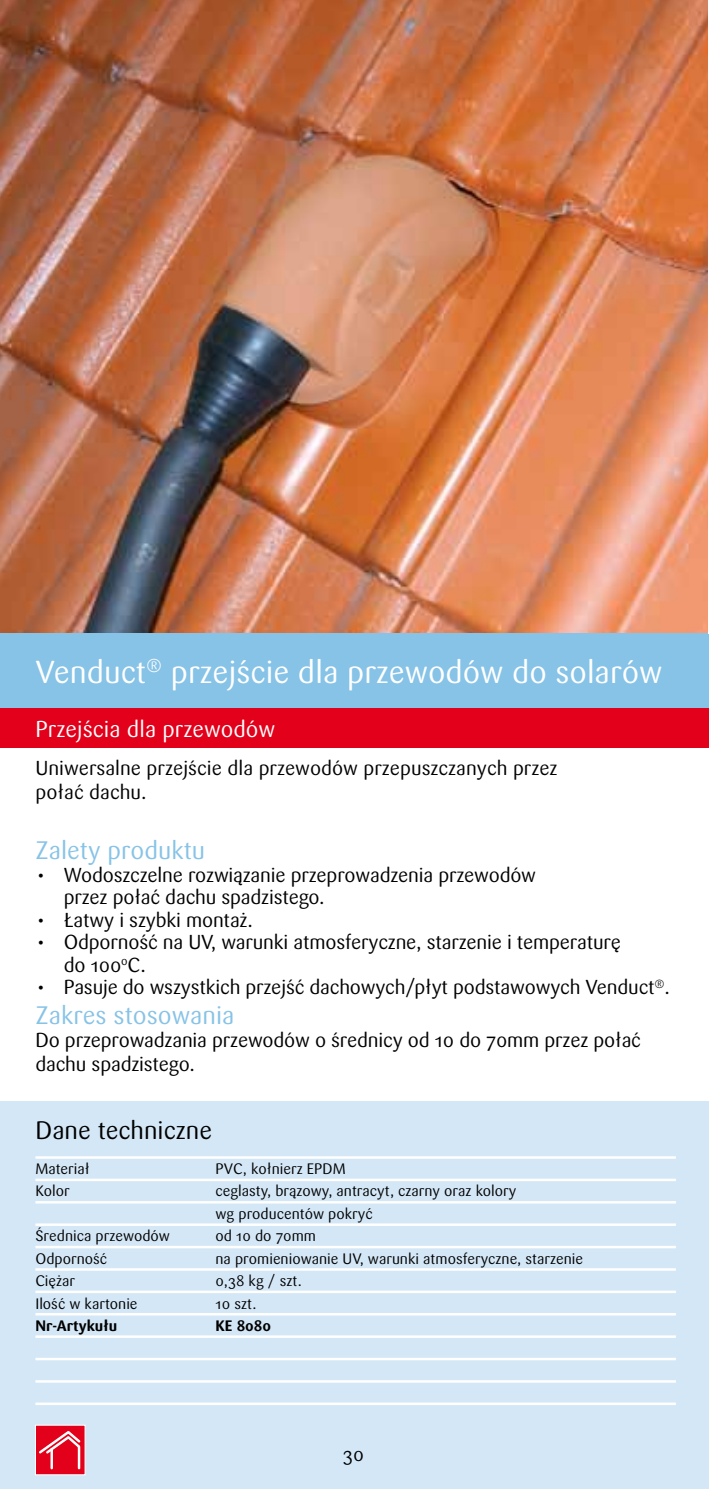
<style>
.page{position:relative;width:709px;height:1489px;background:#fff}
.page>*{position:absolute;margin:0;border:0;box-sizing:border-box;transform-origin:0 0}
.t1{font:31.5px "Sari Pl";color:#fff}
.t2{font:25px "Sari Pl";color:#87c3e7}
.t3{font:25px "Sari Pl";color:#000}
.t4{font:22.75px "Sari Pl";color:#fff}
.t5{font:20px/24px "Sari Pl";letter-spacing:-.01em;color:#000}
.t6{font:19.25px "Sari Pl";color:#000}
.t7{font:15px/22.5px "Sari Pl";color:#000}
.t8{font:700 15px "Sari Pl";color:#000}
</style>
<div class="page">
<div style="left:0;top:1101px;width:709px;height:387px;background:#d4e7f6"></div>
<hr style="left:35px;top:1156px;width:641px;height:2px;background:#fff">
<hr style="left:35px;top:1178px;width:641px;height:3px;background:#fff">
<hr style="left:35px;top:1200px;width:641px;height:3px;background:#fff">
<hr style="left:35px;top:1223px;width:641px;height:2px;background:#fff">
<hr style="left:35px;top:1245px;width:641px;height:3px;background:#fff">
<hr style="left:35px;top:1268px;width:641px;height:2px;background:#fff">
<hr style="left:35px;top:1290px;width:641px;height:2px;background:#fff">
<hr style="left:35px;top:1312px;width:641px;height:3px;background:#fff">
<hr style="left:35px;top:1357px;width:641px;height:3px;background:#fff">
<hr style="left:35px;top:1335px;width:641px;height:2px;background:#fff">
<hr style="left:35px;top:1379px;width:641px;height:3px;background:#fff">
<hr style="left:35px;top:1402px;width:641px;height:2px;background:#fff">
<img style="left:0;top:0;width:708px;height:633px">
<div style="left:0;top:633px;width:709px;height:75px;background:#87c3e7"></div>
<div style="left:0;top:708px;width:709px;height:39px;background:#e2001a"></div>
<div style="left:35px;top:1424px;width:50px;height:50px;background:#e2001a"></div>
<svg style="left:39px;top:1431px;width:42px;height:39px"></svg>
<div style="left:35px;top:1424px;width:51px;height:51px;border:1px solid #fff"></div>
<h1 class="t1" style="left:35px;top:653px;width:628px">Venduct<sup>®</sup> przejście dla przewodów do solarów</h1>
<p class="t4" style="left:35px;top:715px;width:241px">Przejścia dla przewodów</p>
<p class="t5" style="left:35px;top:756px;width:523px">Uniwersalne przejście dla przewodów przepuszczanych przez połać dachu.</p>
<p class="t2" style="left:35px;top:836px;width:171px">Zalety produktu</p>
<p class="t5" style="left:64px;top:863px;width:474px;line-height:22.5px;text-indent:-28px">• Wodoszczelne rozwiązanie przeprowadzenia przewodów przez połać dachu spadzistego.</p>
<p class="t5" style="left:35px;top:907px;width:219px">• Łatwy i szybki montaż.</p>
<p class="t5" style="left:64px;top:931px;width:558px;line-height:22.5px;text-indent:-28px">• Odporność na UV, warunki atmosferyczne, starzenie i temperaturę do 100<sup>o</sup>C.</p>
<p class="t5" style="left:35px;top:975px;width:636px">• Pasuje do wszystkich przejść dachowych/płyt podstawowych Venduct<sup>®</sup>.</p>
<p class="t2" style="left:35px;top:1001px;width:200px">Zakres stosowania</p>
<p class="t5" style="left:35px;top:1027px;width:607px">Do przeprowadzania przewodów o średnicy od 10 do 70mm przez połać dachu spadzistego.</p>
<p class="t3" style="left:35px;top:1115px;width:178px">Dane techniczne</p>
<p class="t7" style="left:35px;top:1157px;width:56px">Materiał</p>
<p class="t7" style="left:215px;top:1157px;width:132px">PVC, kołnierz EPDM</p>
<p class="t7" style="left:35px;top:1179px;width:36px">Kolor</p>
<p class="t7" style="left:215px;top:1179px;width:302px">ceglasty, brązowy, antracyt, czarny oraz kolory wg producentów pokryć</p>
<p class="t7" style="left:35px;top:1224px;width:136px">Średnica przewodów</p>
<p class="t7" style="left:215px;top:1224px;width:102px">od 10 do 70mm</p>
<p class="t7" style="left:35px;top:1247px;width:73px">Odporność</p>
<p class="t7" style="left:215px;top:1247px;width:369px">na promieniowanie UV, warunki atmosferyczne, starzenie</p>
<p class="t7" style="left:35px;top:1269px;width:41px">Ciężar</p>
<p class="t7" style="left:215px;top:1269px;width:88px">0,38 kg / szt.</p>
<p class="t7" style="left:35px;top:1292px;width:104px">Ilość w kartonie</p>
<p class="t7" style="left:215px;top:1292px;width:42px">10 szt.</p>
<p class="t8" style="left:35px;top:1316px;width:83px">Nr-Artykułu</p>
<p class="t8" style="left:215px;top:1316px;width:57px">KE 8080</p>
<p class="t6" style="left:343px;top:1442px;width:23px">30</p>
</div>
